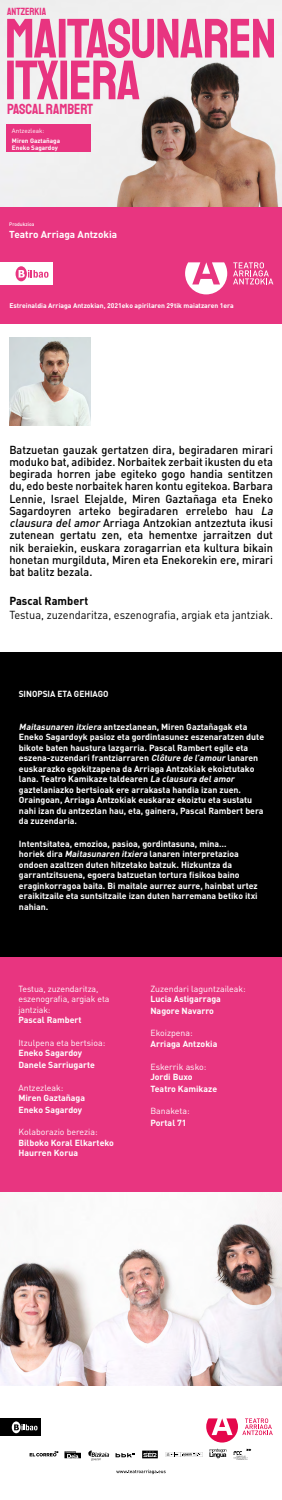
<style>
.page{position:relative;width:282px;height:1500px;background:#fff}
.page>*{position:absolute;margin:0;border:0;box-sizing:border-box;transform-origin:0 0}
.t1{font:14.8px "Staatliches";color:#e83480}
.t2{font:500 11.5px/12.2px "DIN";color:#000;scale:.95 1}
.t3{font:11.5px "DIN";color:#000;scale:.95 1}
.t4{font:700 11.5px "DIN";color:#000;scale:.95 1}
.t5{font:10.5px "Staatliches";color:#e83480}
.t6{font:700 10px "DIN";color:#fff}
.t7{font:700 8.75px/10.5px "DIN";color:#fff}
.t8{font:8.75px/10.5px "DIN";color:#fff}
.t9{font:700 8.75px "DIN";color:#fff;scale:.95 1}
.t10{font:700 6.75px "DIN";color:#fff}
.t11{font:700 6.33px/7px "DIN";color:#fff}
.t12{font:6.33px "DIN";color:#fff}
.t13{font:500 5px "DIN";color:#fff}
.s1{font-style:italic}
</style>
<div class="page">
<div style="left:0;top:957px;width:281px;height:236px;background:#e83580"></div>
<div style="left:0;top:652px;width:281px;height:305px;background:#000"></div>
<img style="left:9px;top:338px;width:82px;height:88px">
<svg style="left:206px;top:1418px;width:66px;height:25px"></svg>
<svg style="left:116px;top:1470px;width:49px;height:4px"></svg>
<svg style="left:64px;top:1451px;width:17px;height:7px"></svg>
<svg style="left:88px;top:1450px;width:21px;height:11px"></svg>
<svg style="left:30px;top:1451px;width:28px;height:5px"></svg>
<svg style="left:115px;top:1453px;width:20px;height:4px"></svg>
<svg style="left:142px;top:1451px;width:15px;height:7px"></svg>
<svg style="left:143px;top:1452px;width:13px;height:5px"></svg>
<svg style="left:233px;top:1449px;width:18px;height:11px"></svg>
<svg style="left:209px;top:1449px;width:17px;height:9px"></svg>
<img style="left:0;top:1193px;width:281px;height:193px">
<div style="left:0;top:208px;width:281px;height:115px;background:#e83580"></div>
<div style="left:0;top:262px;width:52px;height:23px;background:#fff"></div>
<svg style="left:16px;top:266px;width:32px;height:15px"></svg>
<svg style="left:185px;top:262px;width:88px;height:32px"></svg>
<div style="left:0;top:1418px;width:40px;height:18px;background:#000"></div>
<svg style="left:12px;top:1421px;width:25px;height:12px"></svg>
<img style="left:0;top:0;width:281px;height:207px">
<div style="left:7px;top:125px;width:84px;height:27px;background:#e83480"></div>
<hr style="left:0;top:207px;width:281px;height:1px;background:#e83480">
<div style="left:59px;top:19px;width:6px;height:39px;background:#e83480"></div>
<svg style="left:7px;top:19px;width:51px;height:80px"></svg>
<div style="left:60px;top:61px;width:7px;height:38px;background:#e83480"></div>
<svg style="left:67px;top:18px;width:206px;height:81px"></svg>
<svg style="left:165px;top:1452px;width:37px;height:5px"></svg>
<p class="t5" style="left:7px;top:5px;width:41px">ANTZERKIA</p>
<h1 class="t1" style="left:7px;top:99px;width:87px">PASCAL RAMBERT</h1>
<p class="t12" style="left:12px;top:127px;width:34px">Antzezleak:</p>
<p class="t11" style="left:12px;top:137px;width:49px">Miren Gaztañaga<br>Eneko Sagardoy</p>
<p class="t13" style="left:9px;top:221px;width:27px">Produkzioa</p>
<p class="t6" style="left:9px;top:228px;width:109px">Teatro Arriaga Antzokia</p>
<p class="t10" style="left:9px;top:301px;width:225px">Estreinaldia Arriaga Antzokian, 2021eko apirilaren 29tik maiatzaren 1era</p>
<p class="t2" style="left:9px;top:443px;width:281px">Batzuetan gauzak gertatzen dira, begiradaren mirari moduko bat, adibidez. Norbaitek zerbait ikusten du eta begirada horren jabe egiteko gogo handia sentitzen du, edo beste norbaitek haren kontu egitekoa. Barbara Lennie, Israel Elejalde, Miren Gaztañaga eta Eneko Sagardoyren arteko begiradaren errelebo hau <span class="s1">La clausura delamor</span> Arriaga Antzokian antzeztuta ikusi zutenean gertatu zen, eta hementxe jarraitzen dut nik beraiekin, euskara zoragarrian eta kultura bikain honetan murgilduta, Miren eta Enekorekin ere, mirari bat balitz bezala.</p>
<h2 class="t4" style="left:9px;top:593px;width:84px">Pascal Rambert</h2>
<h2 class="t3" style="left:9px;top:608px;width:278px">Testua, zuzendaritza, eszenografia, argiak eta jantziak.</h2>
<p class="t9" style="left:19px;top:688px;width:96px">SINOPSIA ETA GEHIAGO</p>
<p class="t7" style="left:19px;top:721px;width:246px"><span class="s1">Maitasunaren itxiera</span> antzezlanean, Miren Gaztañagak eta Eneko Sagardoyk pasioz eta gordintasunez eszenaratzen dute bikote baten haustura lazgarria. Pascal Rambert egile eta eszena-zuzendari frantziarraren <span class="s1">Clôture de l’amour</span> lanaren euskarazko egokitzapena da Arriaga Antzokiak ekoiztutako lana. Teatro Kamikaze taldearen <span class="s1">La clausura delamor </span>gaztelaniazko bertsioak ere arrakasta handia izan zuen.<br>Oraingoan, Arriaga Antzokiak euskaraz ekoiztu eta sustatu nahi izan du antzezlan hau, eta, gainera, Pascal Rambert bera da zuzendaria.</p>
<p class="t7" style="left:19px;top:838px;width:240px">Intentsitatea, emozioa, pasioa, gordintasuna, mina…<br>horiek dira <span class="s1">Maitasunaren itxiera</span> lanaren interpretazioa ondoen azaltzen duten hitzetako batzuk. Hizkuntza da garrantzitsuena, egoera batzuetan tortura fisikoa baino eraginkorragoa baita. Bi maitale aurrez aurre, hainbat urtez eraikitzaile eta suntsitzaile izan duten harremana betiko itxi nahian.</p>
<p class="t8" style="left:18px;top:983px;width:92px">Testua, zuzendaritza, eszenografia, argiak eta jantziak:</p>
<p class="t7" style="left:18px;top:1014px;width:64px">Pascal Rambert</p>
<p class="t8" style="left:18px;top:1037px;width:88px">Itzulpena eta bertsioa:</p>
<p class="t7" style="left:18px;top:1047px;width:78px;line-height:11.4px">Eneko Sagardoy<br>Danele Sarriugarte</p>
<p class="t8" style="left:18px;top:1082px;width:46px">Antzezleak:</p>
<p class="t7" style="left:18px;top:1092px;width:68px;line-height:11.4px">Miren Gaztañaga<br>Eneko Sagardoy</p>
<p class="t8" style="left:18px;top:1127px;width:81px">Kolaborazio berezia:</p>
<p class="t7" style="left:18px;top:1137px;width:97px">Bilboko Koral Elkarteko<br>Haurren Korua</p>
<p class="t8" style="left:150px;top:983px;width:97px">Zuzendari laguntzaileak:</p>
<p class="t7" style="left:150px;top:993px;width:72px;line-height:11.4px">Lucia Astigarraga<br>Nagore Navarro</p>
<p class="t8" style="left:150px;top:1028px;width:44px">Ekoizpena:</p>
<p class="t7" style="left:150px;top:1038px;width:68px">Arriaga Antzokia</p>
<p class="t8" style="left:150px;top:1061px;width:57px">Eskerrik asko:</p>
<p class="t7" style="left:150px;top:1071px;width:68px;line-height:11.4px">Jordi Buxo<br>Teatro Kamikaze</p>
<p class="t8" style="left:150px;top:1106px;width:41px">Banaketa:</p>
<p class="t7" style="left:150px;top:1117px;width:38px">Portal 71</p>
</div>
